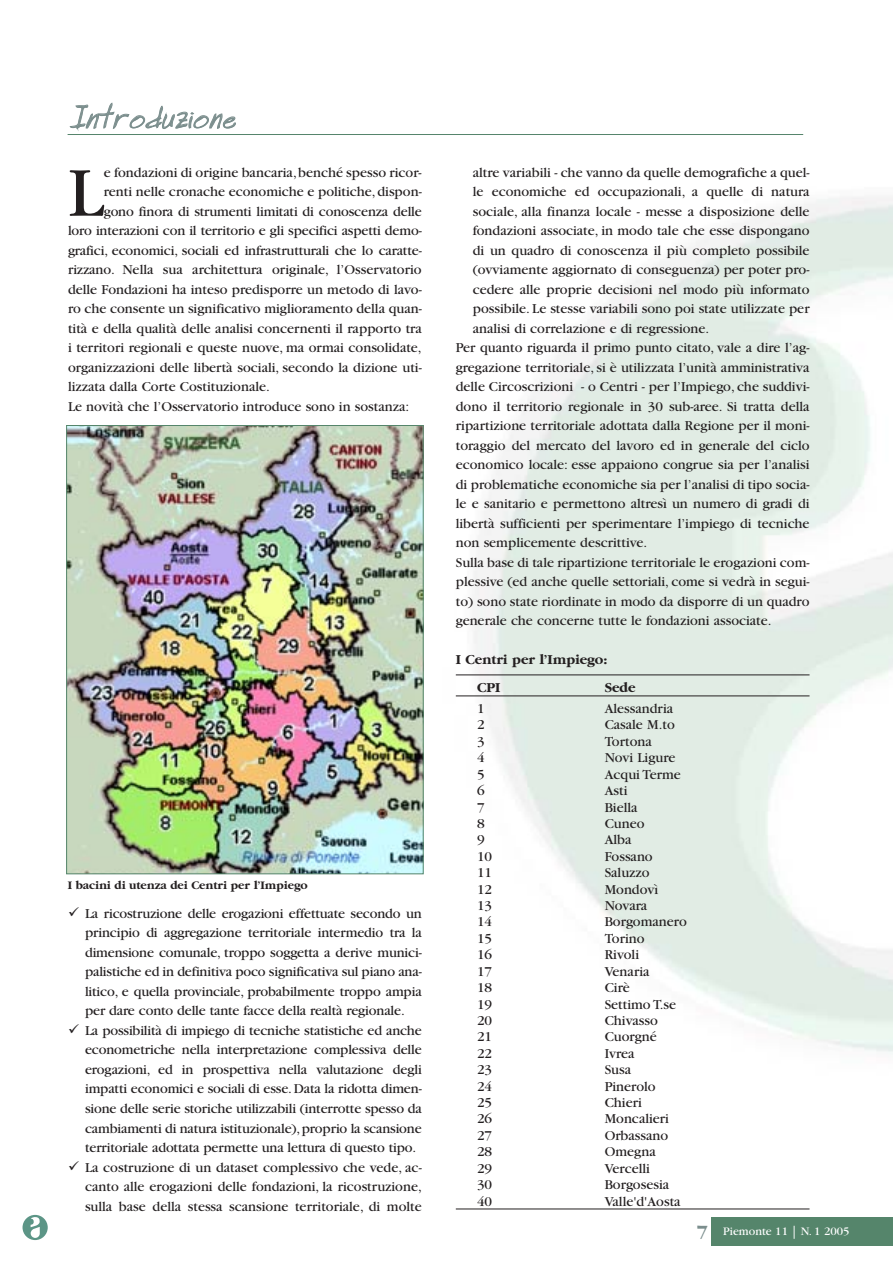
<style>
.page{position:relative;width:893px;height:1262px;background:#fff}
.page>*{position:absolute;margin:0;border:0;box-sizing:border-box;transform-origin:0 0}
.t1{font:72.9px "Garamond";color:#231f20}
.t2{font:30px "Timothy";letter-spacing:-.005em;color:#7b8e8d}
.t3{font:14.25px/19.5px "Garamond";color:#231f20}
.t4{font:700 14.25px/28px "Garamond";color:#231f20}
.t5{font:700 12px "Garamond";color:#231f20}
.t6{font:12px "Garamond";color:#fff}
.s1{font-weight:700;font-size:19.5px;color:#7b8e8d}
.s2{font-size:18px}
</style>
<div class="page">
<svg style="left:23px;top:1214px;width:25px;height:26px"></svg>
<hr style="left:456px;top:674px;width:353px;height:1px;background:#231f20">
<hr style="left:456px;top:695px;width:353px;height:1px;background:#231f20">
<hr style="left:456px;top:1208px;width:353px;height:1px;background:#231f20">
<hr style="left:68px;top:134px;width:735px;height:1px;background:#55856b">
<img style="left:68px;top:427px;width:353px;height:445px">
<div style="left:66px;top:425px;width:357px;height:449px;border:1px solid #55856b"></div>
<div style="left:711px;top:1216px;width:181px;height:29px;background:#55856b"></div>
<h2 class="t2" style="left:67px;top:106px;width:170px">Introduzione</h2>
<h1 class="t1" style="left:68px;top:167px;width:37px">L</h1>
<p class="t3" style="left:104px;top:164px;width:319px">e fondazioni di origine bancaria,benché spesso ricor-</p>
<p class="t3" style="left:104px;top:183px;width:319px">renti nelle cronache economiche e politiche, dispon-</p>
<p class="t3" style="left:104px;top:203px;width:319px">gono finora di strumenti limitati di conoscenza delle</p>
<p class="t3" style="left:68px;top:222px;width:355px">loro interazioni con il territorio e gli specifici aspetti demo-</p>
<p class="t3" style="left:68px;top:242px;width:355px">grafici, economici, sociali ed infrastrutturali che lo caratte-</p>
<p class="t3" style="left:68px;top:261px;width:355px">rizzano. Nella sua architettura originale, l’Osservatorio</p>
<p class="t3" style="left:68px;top:281px;width:355px">delle Fondazioni ha inteso predisporre un metodo di lavo-</p>
<p class="t3" style="left:68px;top:300px;width:355px">ro che consente un significativo miglioramento della quan-</p>
<p class="t3" style="left:68px;top:320px;width:355px">tità e della qualità delle analisi concernenti il rapporto tra</p>
<p class="t3" style="left:68px;top:339px;width:355px">i territori regionali e queste nuove, ma ormai consolidate,</p>
<p class="t3" style="left:68px;top:359px;width:355px">organizzazioni delle libertà sociali, secondo la dizione uti-</p>
<p class="t3" style="left:68px;top:378px;width:203px">lizzata dalla Corte Costituzionale.</p>
<p class="t3" style="left:68px;top:398px;width:342px">Le novità che l’Osservatorio introduce sono in sostanza:</p>
<p class="t5" style="left:68px;top:880px;width:241px">I bacini di utenza dei Centri per l’Impiego</p>
<p class="t3" style="left:85px;top:905px;width:338px">La ricostruzione delle erogazioni effettuate secondo un principio di aggregazione territoriale intermedio tra la dimensione comunale, troppo soggetta a derive munici&shy;palistiche ed in definitiva poco significativa sul piano ana&shy;litico, e quella provinciale, probabilmente troppo ampia per dare conto delle tante facce della realtà regionale.<br>La possibilità di impiego di tecniche statistiche ed anche econometriche nella interpretazione complessiva delle erogazioni, ed in prospettiva nella valutazione degli impatti economici e sociali di esse. Data la ridotta dimen&shy;sione delle serie storiche utilizzabili (interrotte spesso da cambiamenti di natura istituzionale),proprio la scansione territoriale adottata permette una lettura di questo tipo.<br>La costruzione di un dataset complessivo che vede, ac&shy;canto alle erogazioni delle fondazioni, la ricostruzione, sulla base della stessa scansione territoriale, di molte</p>
<p class="t3" style="left:473px;top:164px;width:338px">altre variabili - che vanno da quelle demografiche a quel-</p>
<p class="t3" style="left:473px;top:183px;width:338px">le economiche ed occupazionali, a quelle di natura</p>
<p class="t3" style="left:473px;top:203px;width:338px">sociale, alla finanza locale - messe a disposizione delle</p>
<p class="t3" style="left:473px;top:222px;width:338px">fondazioni associate, in modo tale che esse dispongano</p>
<p class="t3" style="left:473px;top:242px;width:338px">di un quadro di conoscenza il più completo possibile</p>
<p class="t3" style="left:473px;top:261px;width:338px">(ovviamente aggiornato di conseguenza) per poter pro-</p>
<p class="t3" style="left:473px;top:281px;width:338px">cedere alle proprie decisioni nel modo più informato</p>
<p class="t3" style="left:473px;top:300px;width:338px">possibile. Le stesse variabili sono poi state utilizzate per</p>
<p class="t3" style="left:473px;top:320px;width:238px">analisi di correlazione e di regressione.</p>
<p class="t3" style="left:456px;top:339px;width:355px">Per quanto riguarda il primo punto citato, vale a dire l’ag-</p>
<p class="t3" style="left:456px;top:359px;width:355px">gregazione territoriale, si è utilizzata l’unità amministrativa</p>
<p class="t3" style="left:456px;top:378px;width:355px">delle Circoscrizioni - o Centri - per l’Impiego, che suddivi-</p>
<p class="t3" style="left:456px;top:398px;width:355px">dono il territorio regionale in 30 sub-aree. Si tratta della</p>
<p class="t3" style="left:456px;top:417px;width:355px">ripartizione territoriale adottata dalla Regione per il moni-</p>
<p class="t3" style="left:456px;top:437px;width:355px">toraggio del mercato del lavoro ed in generale del ciclo</p>
<p class="t3" style="left:456px;top:456px;width:355px">economico locale: esse appaiono congrue sia per l’analisi</p>
<p class="t3" style="left:456px;top:476px;width:355px">di problematiche economiche sia per l’analisi di tipo socia-</p>
<p class="t3" style="left:456px;top:495px;width:355px">le e sanitario e permettono altresì un numero di gradi di</p>
<p class="t3" style="left:456px;top:515px;width:355px">libertà sufficienti per sperimentare l’impiego di tecniche</p>
<p class="t3" style="left:456px;top:534px;width:193px">non semplicemente descrittive.</p>
<p class="t3" style="left:456px;top:554px;width:355px">Sulla base di tale ripartizione territoriale le erogazioni com-</p>
<p class="t3" style="left:456px;top:573px;width:355px">plessive (ed anche quelle settoriali, come si vedrà in segui-</p>
<p class="t3" style="left:456px;top:593px;width:355px">to) sono state riordinate in modo da disporre di un quadro</p>
<p class="t3" style="left:456px;top:612px;width:317px">generale che concerne tutte le fondazioni associate.</p>
<p class="t4" style="left:477px;top:647px;width:132px;text-indent:-21px">I Centri per l’Impiego:<br>CPI</p>
<p class="t4" style="left:604px;top:675px;width:32px">Sede</p>
<p class="t3" style="left:477px;top:700px;width:9px">1</p>
<p class="t3" style="left:604px;top:700px;width:70px">Alessandria</p>
<p class="t3" style="left:477px;top:716px;width:9px">2</p>
<p class="t3" style="left:604px;top:716px;width:72px">Casale M.to</p>
<p class="t3" style="left:477px;top:733px;width:9px">3</p>
<p class="t3" style="left:604px;top:733px;width:49px">Tortona</p>
<p class="t3" style="left:477px;top:749px;width:9px">4</p>
<p class="t3" style="left:604px;top:749px;width:72px">Novi Ligure</p>
<p class="t3" style="left:477px;top:765px;width:9px">5</p>
<p class="t3" style="left:604px;top:765px;width:78px">Acqui Terme</p>
<p class="t3" style="left:477px;top:782px;width:9px">6</p>
<p class="t3" style="left:604px;top:782px;width:24px">Asti</p>
<p class="t3" style="left:477px;top:798px;width:9px">7</p>
<p class="t3" style="left:604px;top:798px;width:34px">Biella</p>
<p class="t3" style="left:477px;top:815px;width:9px">8</p>
<p class="t3" style="left:604px;top:815px;width:41px">Cuneo</p>
<p class="t3" style="left:477px;top:831px;width:9px">9</p>
<p class="t3" style="left:604px;top:831px;width:28px">Alba</p>
<p class="t3" style="left:477px;top:847px;width:17px">10</p>
<p class="t3" style="left:604px;top:847px;width:50px">Fossano</p>
<p class="t3" style="left:477px;top:864px;width:17px">11</p>
<p class="t3" style="left:604px;top:864px;width:46px">Saluzzo</p>
<p class="t3" style="left:477px;top:880px;width:17px">12</p>
<p class="t3" style="left:604px;top:880px;width:55px">Mondovì</p>
<p class="t3" style="left:477px;top:897px;width:17px">13</p>
<p class="t3" style="left:604px;top:897px;width:44px">Novara</p>
<p class="t3" style="left:477px;top:913px;width:17px">14</p>
<p class="t3" style="left:604px;top:913px;width:84px">Borgomanero</p>
<p class="t3" style="left:477px;top:930px;width:17px">15</p>
<p class="t3" style="left:604px;top:930px;width:41px">Torino</p>
<p class="t3" style="left:477px;top:946px;width:17px">16</p>
<p class="t3" style="left:604px;top:946px;width:36px">Rivoli</p>
<p class="t3" style="left:477px;top:962px;width:17px">17</p>
<p class="t3" style="left:604px;top:962px;width:46px">Venaria</p>
<p class="t3" style="left:477px;top:979px;width:17px">18</p>
<p class="t3" style="left:604px;top:979px;width:27px">Cirè</p>
<p class="t3" style="left:477px;top:995px;width:17px">19</p>
<p class="t3" style="left:604px;top:995px;width:73px">Settimo T.se</p>
<p class="t3" style="left:477px;top:1012px;width:17px">20</p>
<p class="t3" style="left:604px;top:1012px;width:55px">Chivasso</p>
<p class="t3" style="left:477px;top:1028px;width:17px">21</p>
<p class="t3" style="left:604px;top:1028px;width:54px">Cuorgné</p>
<p class="t3" style="left:477px;top:1044px;width:17px">22</p>
<p class="t3" style="left:604px;top:1044px;width:31px">Ivrea</p>
<p class="t3" style="left:477px;top:1061px;width:17px">23</p>
<p class="t3" style="left:604px;top:1061px;width:28px">Susa</p>
<p class="t3" style="left:477px;top:1077px;width:17px">24</p>
<p class="t3" style="left:604px;top:1077px;width:52px">Pinerolo</p>
<p class="t3" style="left:477px;top:1094px;width:17px">25</p>
<p class="t3" style="left:604px;top:1094px;width:39px">Chieri</p>
<p class="t3" style="left:477px;top:1110px;width:17px">26</p>
<p class="t3" style="left:604px;top:1110px;width:66px">Moncalieri</p>
<p class="t3" style="left:477px;top:1126px;width:17px">27</p>
<p class="t3" style="left:604px;top:1126px;width:65px">Orbassano</p>
<p class="t3" style="left:477px;top:1143px;width:17px">28</p>
<p class="t3" style="left:604px;top:1143px;width:52px">Omegna</p>
<p class="t3" style="left:477px;top:1159px;width:17px">29</p>
<p class="t3" style="left:604px;top:1159px;width:47px">Vercelli</p>
<p class="t3" style="left:477px;top:1176px;width:17px">30</p>
<p class="t3" style="left:604px;top:1176px;width:66px">Borgosesia</p>
<p class="t3" style="left:477px;top:1192px;width:17px">40</p>
<p class="t3" style="left:604px;top:1192px;width:77px">Valle'd'Aosta</p>
<p class="t6" style="left:697px;top:1227px;width:154px"><span class="s1">7</span> Piemonte 11 <span class="s2">|</span> N. 1 2005</p>
</div>
